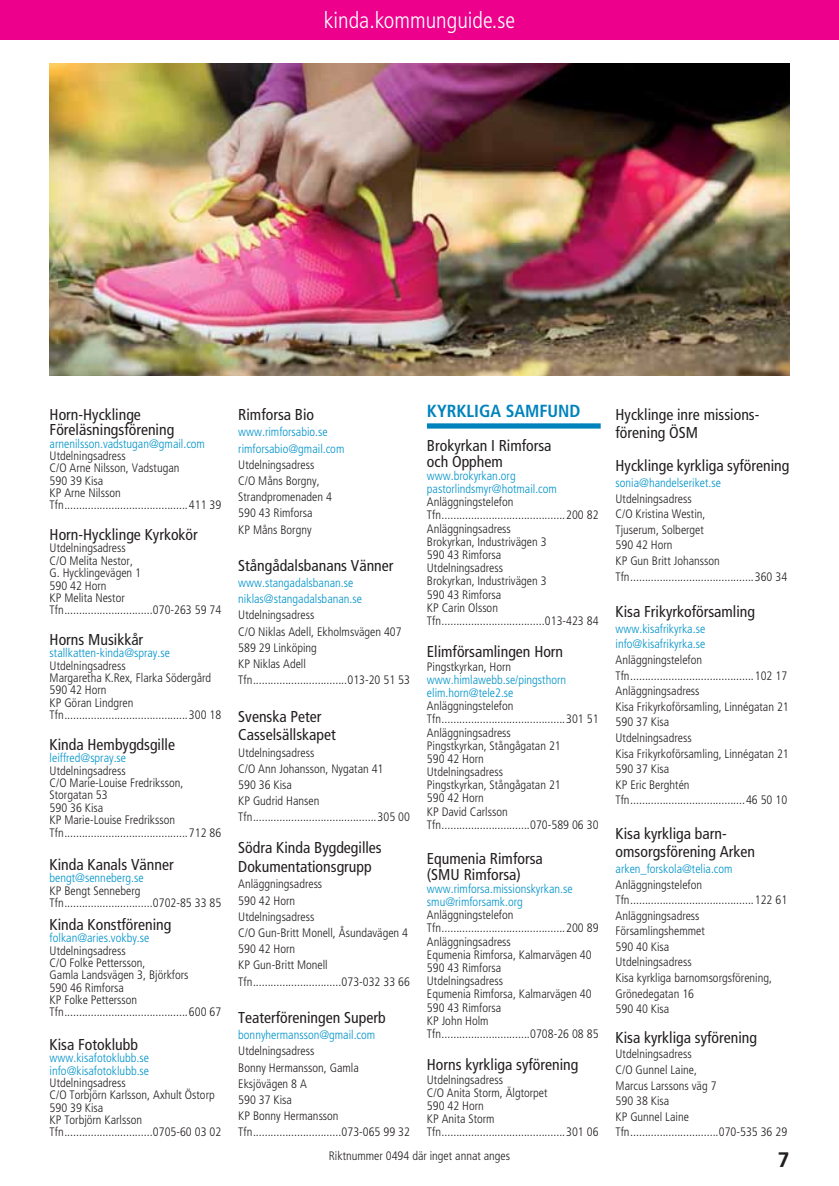
<style>
.page{position:relative;width:839px;height:1186px;background:#fff}
.page>*{position:absolute;margin:0;border:0;box-sizing:border-box;transform-origin:0 0}
.t1{font:300 condensed 22.75px "Frutiger LT Std";color:#fff}
.t2{font:700 21px "Frutiger LT Std";color:#231f20}
.t3{font:700 condensed 17.5px "Frutiger LT Std";color:#0083bd}
.t4{font:condensed 15.75px/18.9px "Frutiger LT Std";color:#231f20}
.t5{font:300 condensed 12.25px/13.1px "Frutiger LT Std";color:#231f20}
.t6{font:300 condensed 12.25px/13.1px "Frutiger LT Std";color:#0093ca}
</style>
<div class="page">
<div style="left:0;top:0;width:838px;height:40px;background:#ec008c"></div>
<div style="left:427px;top:423px;width:173px;height:5px;background:#0083bd"></div>
<img style="left:50px;top:63px;width:739px;height:312px">
<h1 class="t1" style="left:324px;top:9px;width:193px">kinda.kommunguide.se</h1>
<p class="t4" style="left:50px;top:408px;width:126px;line-height:15px">Horn-Hycklinge<br>Föreläsningsförening</p>
<p class="t6" style="left:50px;top:437px;width:157px">arnenilsson.vadstugan@gmail.com</p>
<p class="t5" style="left:50px;top:450px;width:173px;line-height:12.4px">Utdelningsadress<br>C/O Arne Nilsson, Vadstugan<br>590 39 Kisa<br>KP Arne Nilsson<br>Tfn ..........................................411 39</p>
<p class="t4" style="left:50px;top:526px;width:150px">Horn-Hycklinge Kyrkokör</p>
<p class="t5" style="left:50px;top:542px;width:173px;line-height:12.4px">Utdelningsadress<br>C/O Melita Nestor,<br>G. Hycklingevägen 1<br>590 42 Horn<br>KP Melita Nestor<br>Tfn ..............................070-263 59 74</p>
<p class="t4" style="left:50px;top:631px;width:95px">Horns Musikkår</p>
<p class="t6" style="left:50px;top:647px;width:122px">stallkatten-kinda@spray.se</p>
<p class="t5" style="left:50px;top:660px;width:173px;line-height:12.4px">Utdelningsadress<br>Margaretha K.Rex, Flarka Södergård<br>590 42 Horn<br>KP Göran Lindgren<br>Tfn ..........................................300 18</p>
<p class="t4" style="left:50px;top:736px;width:127px">Kinda Hembygdsgille</p>
<p class="t6" style="left:50px;top:752px;width:78px">leiffred@spray.se</p>
<p class="t5" style="left:50px;top:765px;width:173px;line-height:12.4px">Utdelningsadress<br>C/O Marie-Louise Fredriksson,<br>Storgatan 53<br>590 36 Kisa<br>KP Marie-Louise Fredriksson<br>Tfn ..........................................712 86</p>
<p class="t4" style="left:50px;top:856px;width:125px">Kinda Kanals Vänner</p>
<p class="t6" style="left:50px;top:872px;width:95px">bengt@senneberg.se</p>
<p class="t5" style="left:50px;top:885px;width:173px;line-height:12.4px">KP Bengt Senneberg<br>Tfn ..............................0702-85 33 85</p>
<p class="t4" style="left:50px;top:915px;width:123px">Kinda Konstförening</p>
<p class="t6" style="left:50px;top:932px;width:101px">folkan@aries.vokby.se</p>
<p class="t5" style="left:50px;top:944px;width:173px;line-height:12.4px">Utdelningsadress<br>C/O Folke Pettersson,<br>Gamla Landsvägen 3, Björkfors<br>590 46 Rimforsa<br>KP Folke Pettersson<br>Tfn ..........................................600 67</p>
<p class="t4" style="left:50px;top:1035px;width:90px">Kisa Fotoklubb</p>
<p class="t6" style="left:50px;top:1052px;width:101px;line-height:12.4px">www.kisafotoklubb.se info@kisafotoklubb.se</p>
<p class="t5" style="left:50px;top:1077px;width:173px;line-height:12.4px">Utdelningsadress<br>C/O Torbjörn Karlsson, Axhult Östorp<br>590 39 Kisa<br>KP Torbjörn Karlsson<br>Tfn ..............................0705-60 03 02</p>
<p class="t4" style="left:238px;top:406px;width:77px">Rimforsa Bio</p>
<p class="t6" style="left:238px;top:424px;width:108px;line-height:16.3px">www.rimforsabio.se rimforsabio@gmail.com</p>
<p class="t5" style="left:238px;top:457px;width:95px;line-height:16.3px">Utdelningsadress<br>C/O Måns Borgny,<br>Strandpromenaden 4<br>590 43 Rimforsa<br>KP Måns Borgny</p>
<p class="t4" style="left:238px;top:557px;width:157px">Stångådalsbanans Vänner</p>
<p class="t6" style="left:238px;top:575px;width:125px;line-height:16.3px">www.stangadalsbanan.se niklas@stangadalsbanan.se</p>
<p class="t5" style="left:238px;top:608px;width:173px;line-height:16.3px">Utdelningsadress<br>C/O Niklas Adell, Ekholmsvägen 407<br>589 29 Linköping<br>KP Niklas Adell<br>Tfn ................................013-20 51 53</p>
<p class="t4" style="left:238px;top:707px;width:99px">Svenska Peter<br>Casselsällskapet</p>
<p class="t5" style="left:238px;top:745px;width:173px;line-height:16.3px">Utdelningsadress<br>C/O Ann Johansson, Nygatan 41<br>590 36 Kisa<br>KP Gudrid Hansen<br>Tfn ..........................................305 00</p>
<p class="t4" style="left:238px;top:839px;width:145px">Södra Kinda Bygdegilles<br>Dokumentationsgrupp</p>
<p class="t5" style="left:238px;top:876px;width:173px;line-height:16.3px">Anläggningsadress<br>590 42 Horn<br>Utdelningsadress<br>C/O Gun-Britt Monell, Åsundavägen 4<br>590 42 Horn<br>KP Gun-Britt Monell<br>Tfn ..............................073-032 33 66</p>
<p class="t4" style="left:238px;top:1008px;width:149px">Teaterföreningen Superb</p>
<p class="t6" style="left:238px;top:1029px;width:138px">bonnyhermansson@gmail.com</p>
<p class="t5" style="left:238px;top:1043px;width:173px;line-height:16.3px">Utdelningsadress<br>Bonny Hermansson, Gamla<br>Eksjövägen 8 A<br>590 37 Kisa<br>KP Bonny Hermansson<br>Tfn ..............................073-065 99 32</p>
<h3 class="t3" style="left:427px;top:400px;width:155px">KYRKLIGA SAMFUND</h3>
<p class="t4" style="left:427px;top:438px;width:126px;line-height:15.8px">Brokyrkan I Rimforsa och Opphem</p>
<p class="t6" style="left:427px;top:470px;width:131px">www.brokyrkan.org pastorlindsmyr@hotmail.com</p>
<p class="t5" style="left:427px;top:496px;width:173px">Anläggningstelefon<br>Tfn ..........................................200 82<br>Anläggningsadress<br>Brokyrkan, Industrivägen 3<br>590 43 Rimforsa<br>Utdelningsadress<br>Brokyrkan, Industrivägen 3<br>590 43 Rimforsa<br>KP Carin Olsson<br>Tfn ...................................013-423 84</p>
<p class="t4" style="left:427px;top:643px;width:138px">Elimförsamlingen Horn</p>
<p class="t5" style="left:427px;top:660px;width:86px">Pingstkyrkan, Horn</p>
<p class="t6" style="left:427px;top:673px;width:141px">www.himlawebb.se/pingsthorn elim.horn@tele2.se</p>
<p class="t5" style="left:427px;top:700px;width:173px">Anläggningstelefon<br>Tfn ..........................................301 51<br>Anläggningsadress<br>Pingstkyrkan, Stångågatan 21<br>590 42 Horn<br>Utdelningsadress<br>Pingstkyrkan, Stångågatan 21<br>590 42 Horn<br>KP David Carlsson<br>Tfn ..............................070-589 06 30</p>
<p class="t4" style="left:427px;top:851px;width:117px;line-height:15.8px">Equmenia Rimforsa (SMU Rimforsa)</p>
<p class="t6" style="left:427px;top:882px;width:147px">www.rimforsa.missionskyrkan.se smu@rimforsamk.org</p>
<p class="t5" style="left:427px;top:909px;width:173px">Anläggningstelefon<br>Tfn ..........................................200 89<br>Anläggningsadress<br>Equmenia Rimforsa, Kalmarvägen 40<br>590 43 Rimforsa<br>Utdelningsadress<br>Equmenia Rimforsa, Kalmarvägen 40<br>590 43 Rimforsa<br>KP John Holm<br>Tfn ..............................0708-26 08 85</p>
<p class="t4" style="left:427px;top:1056px;width:153px">Horns kyrkliga syförening</p>
<p class="t5" style="left:427px;top:1073px;width:173px">Utdelningsadress<br>C/O Anita Storm, Älgtorpet<br>590 42 Horn<br>KP Anita Storm<br>Tfn ..........................................301 06</p>
<p class="t5" style="left:329px;top:1150px;width:183px">Riktnummer 0494 där inget annat anges</p>
<p class="t4" style="left:615px;top:406px;width:145px;line-height:18.2px">Hycklinge inre missions&shy;förening ÖSM</p>
<p class="t4" style="left:615px;top:457px;width:175px">Hycklinge kyrkliga syförening</p>
<p class="t6" style="left:615px;top:477px;width:107px">sonia@handelseriket.se</p>
<p class="t5" style="left:615px;top:491px;width:173px;line-height:15.6px">Utdelningsadress<br>C/O Kristina Westin,<br>Tjuserum, Solberget<br>590 42 Horn<br>KP Gun Britt Johansson<br>Tfn ..........................................360 34</p>
<p class="t4" style="left:615px;top:603px;width:141px">Kisa Frikyrkoförsamling</p>
<p class="t6" style="left:615px;top:621px;width:91px;line-height:15.6px">www.kisafrikyrka.se info@kisafrikyrka.se</p>
<p class="t5" style="left:615px;top:652px;width:175px;line-height:15.6px">Anläggningstelefon<br>Tfn ..........................................102 17<br>Anläggningsadress<br>Kisa Frikyrkoförsamling, Linnégatan 21<br>590 37 Kisa<br>Utdelningsadress<br>Kisa Frikyrkoförsamling, Linnégatan 21<br>590 37 Kisa<br>KP Eric Berghtén<br>Tfn .......................................46 50 10</p>
<p class="t4" style="left:615px;top:825px;width:141px;line-height:18.2px">Kisa kyrkliga barn&shy;omsorgsförening Arken</p>
<p class="t6" style="left:615px;top:862px;width:118px">arken_forskola@telia.com</p>
<p class="t5" style="left:615px;top:877px;width:173px;line-height:15.6px">Anläggningstelefon<br>Tfn ..........................................122 61<br>Anläggningsadress<br>Församlingshemmet<br>590 40 Kisa<br>Utdelningsadress<br>Kisa kyrkliga barnomsorgsförening,<br>Grönedegatan 16<br>590 40 Kisa</p>
<p class="t4" style="left:615px;top:1028px;width:143px">Kisa kyrkliga syförening</p>
<p class="t5" style="left:615px;top:1047px;width:173px;line-height:15.6px">Utdelningsadress<br>C/O Gunnel Laine,<br>Marcus Larssons väg 7<br>590 38 Kisa<br>KP Gunnel Laine<br>Tfn ..............................070-535 36 29</p>
<h2 class="t2" style="left:777px;top:1149px;width:13px">7</h2>
</div>
